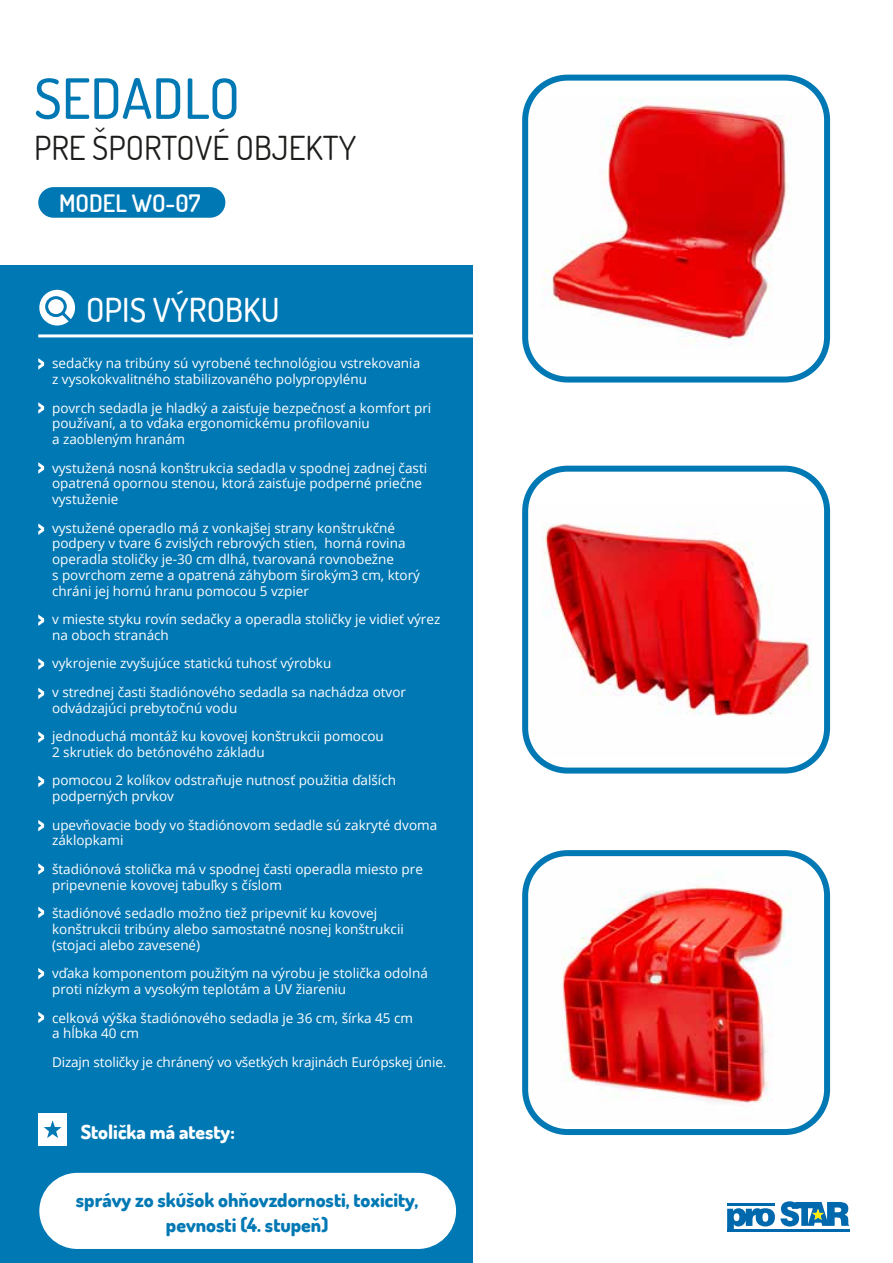
<style>
.page{position:relative;width:893px;height:1263px;background:#fff}
.page>*{position:absolute;margin:0;border:0;box-sizing:border-box;transform-origin:0 0}
.t1{font:500 55.5px "Dosis";color:#0078b4}
.t2{font:33px "Dosis";color:#1d1d1b}
.t3{font:500 33px "Dosis";color:#fff}
.t4{font:600 24px "Dosis";color:#fff}
.t5{font:800 19.5px/24.8px "Dosis";color:#0078b4;text-align:center}
.t6{font:800 19.5px "Dosis";color:#fff}
.t7{font:13.5px/15.8px "Open Sans";color:#fff}
</style>
<div class="page">
<div style="left:0;top:266px;width:472px;height:997px;background:#0078b4"></div>
<div style="left:38px;top:1113px;width:29px;height:32px;background:#fff"></div>
<svg style="left:44px;top:1120px;width:17px;height:18px"></svg>
<div style="left:39px;top:1173px;width:417px;height:76px;background:#fff;border-radius:38px"></div>
<div style="left:38px;top:187px;width:187px;height:31px;background:#0078b4;border-radius:15px"></div>
<hr style="left:727px;top:1230px;width:123px;height:2px;background:#0068ad">
<svg style="left:727px;top:1201px;width:122px;height:29px"></svg>
<img style="left:529px;top:97px;width:294px;height:263px">
<div style="left:522px;top:75px;width:308px;height:307px;border:6px solid #0078b4;border-radius:43px"></div>
<img style="left:529px;top:857px;width:294px;height:267px">
<div style="left:522px;top:850px;width:308px;height:285px;border:6px solid #0078b4;border-radius:43px"></div>
<img style="left:529px;top:523px;width:294px;height:233px">
<div style="left:522px;top:466px;width:308px;height:307px;border:6px solid #0078b4;border-radius:43px"></div>
<hr style="left:38px;top:334px;width:440px;height:3px;background:#fff">
<div style="left:39px;top:290px;width:36px;height:35px;background:#fff;border-radius:50%"></div>
<div style="left:45px;top:296px;width:22px;height:21px;border:3px solid #0078b4;border-radius:50%"></div>
<svg style="left:58px;top:309px;width:17px;height:17px"></svg>
<svg style="left:38px;top:358px;width:6px;height:12px"></svg>
<svg style="left:38px;top:462px;width:6px;height:12px"></svg>
<svg style="left:38px;top:402px;width:6px;height:12px"></svg>
<svg style="left:38px;top:523px;width:6px;height:12px"></svg>
<svg style="left:38px;top:614px;width:6px;height:12px"></svg>
<svg style="left:38px;top:658px;width:6px;height:12px"></svg>
<svg style="left:38px;top:731px;width:6px;height:12px"></svg>
<svg style="left:38px;top:688px;width:6px;height:11px"></svg>
<svg style="left:38px;top:776px;width:6px;height:11px"></svg>
<svg style="left:38px;top:820px;width:6px;height:11px"></svg>
<svg style="left:38px;top:863px;width:6px;height:12px"></svg>
<svg style="left:38px;top:907px;width:6px;height:11px"></svg>
<svg style="left:38px;top:968px;width:6px;height:11px"></svg>
<svg style="left:38px;top:1012px;width:6px;height:11px"></svg>
<h1 class="t1" style="left:34px;top:62px;width:207px">SEDADLO</h1>
<h2 class="t2" style="left:34px;top:126px;width:324px">PRE ŠPORTOVÉ OBJEKTY</h2>
<h3 class="t4" style="left:59px;top:188px;width:143px">MODEL WO-07</h3>
<h2 class="t3" style="left:86px;top:288px;width:195px">OPIS VÝROBKU</h2>
<p class="t7" style="left:52px;top:355px;width:370px">sedačky na tribúny sú vyrobené technológiou vstrekovania z vysokokvalitného stabilizovaného polypropylénu</p>
<p class="t7" style="left:52px;top:399px;width:381px">povrch sedadla je hladký a zaisťuje bezpečnosť a komfort pri používaní, a to vďaka ergonomickému profilovaniu<br>a zaobleným hranám</p>
<p class="t7" style="left:52px;top:459px;width:377px">vystužená nosná konštrukcia sedadla v spodnej zadnej časti opatrená opornou stenou, ktorá zaisťuje podperné priečne vystuženie</p>
<p class="t7" style="left:52px;top:519px;width:369px">vystužené operadlo má z vonkajšej strany konštrukčné podpery v tvare 6 zvislých rebrových stien, horná rovina operadla stoličky je-30 cm dlhá, tvarovaná rovnobežne<br>s povrchom zeme a opatrená záhybom širokým3 cm, ktorý chráni jej hornú hranu pomocou 5 vzpier</p>
<p class="t7" style="left:52px;top:611px;width:390px">v mieste styku rovín sedačky a operadla stoličky je vidieť výrez na oboch stranách</p>
<p class="t7" style="left:52px;top:649px;width:355px;line-height:28.5px">vykrojenie zvyšujúce statickú tuhosť výrobku<br>v strednej časti štadiónového sedadla sa nachádza otvor</p>
<p class="t7" style="left:52px;top:693px;width:333px;line-height:28.5px">odvádzajúci prebytočnú vodu<br>jednoduchá montáž ku kovovej konštrukcii pomocou</p>
<p class="t7" style="left:52px;top:737px;width:345px;line-height:28.5px">2 skrutiek do betónového základu<br>pomocou 2 kolíkov odstraňuje nutnosť použitia ďalších</p>
<p class="t7" style="left:52px;top:782px;width:387px;line-height:28.5px">podperných prvkov<br>upevňovacie body vo štadiónovom sedadle sú zakryté dvoma</p>
<p class="t7" style="left:52px;top:826px;width:372px;line-height:28.5px">záklopkami<br>štadiónová stolička má v spodnej časti operadla miesto pre</p>
<p class="t7" style="left:52px;top:870px;width:327px;line-height:28.5px">pripevnenie kovovej tabuľky s číslom<br>štadiónové sedadlo možno tiež pripevniť ku kovovej</p>
<p class="t7" style="left:52px;top:921px;width:353px">konštrukcii tribúny alebo samostatné nosnej konštrukcii (stojaci alebo zavesené)</p>
<p class="t7" style="left:52px;top:965px;width:377px">vďaka komponentom použitým na výrobu je stolička odolná proti nízkym a vysokým teplotám a UV žiareniu</p>
<p class="t7" style="left:52px;top:1009px;width:362px">celková výška štadiónového sedadla je 36 cm, šírka 45 cm a hĺbka 40 cm</p>
<p class="t7" style="left:52px;top:1054px;width:396px">Dizajn stoličky je chránený vo všetkých krajinách Európskej únie.</p>
<h3 class="t6" style="left:81px;top:1119px;width:155px">Stolička má atesty:</h3>
<h3 class="t5" style="left:76px;top:1187px;width:344px">správy zo skúšok ohňovzdornosti, toxicity, pevnosti (4. stupeň)</h3>
</div>
